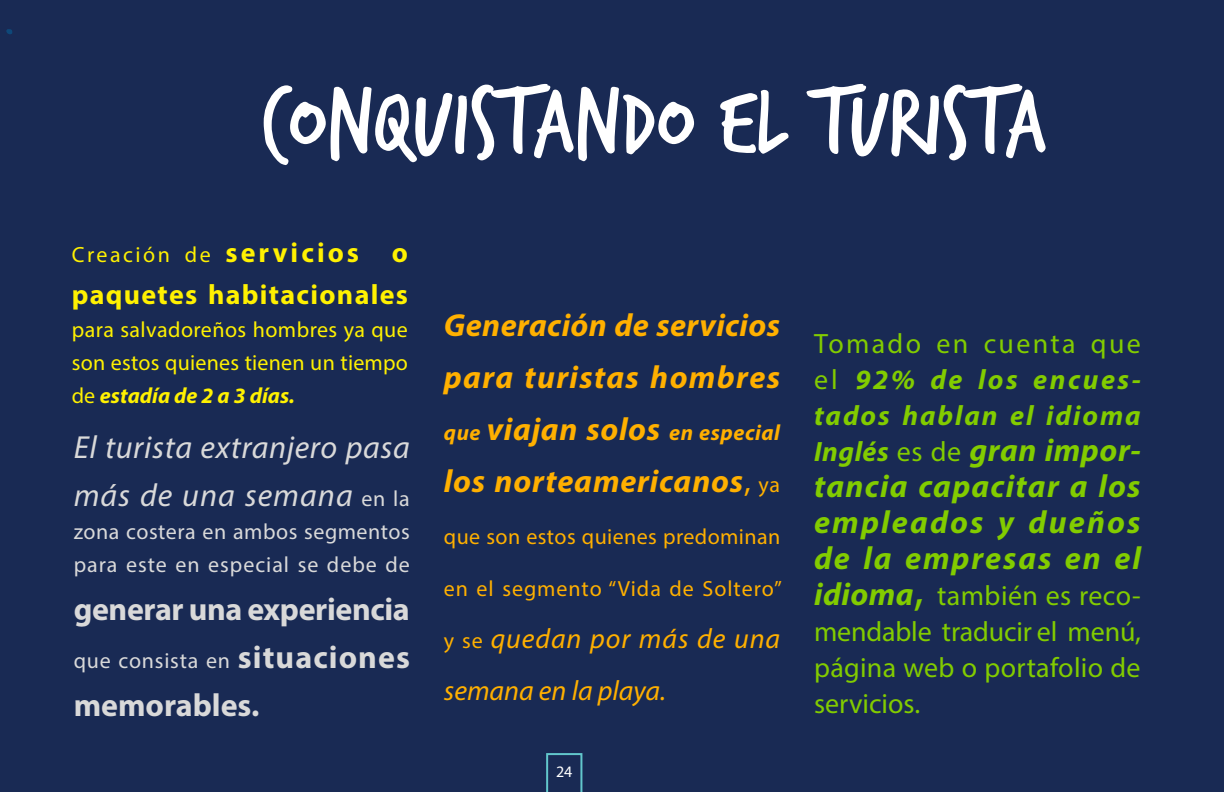
<style>
.page{position:relative;width:1224px;height:792px;background:#192a54}
.page>*{position:absolute;margin:0;border:0;box-sizing:border-box;transform-origin:0 0}
.subtemas{font:100px "Trash Hand";color:#fff}
.subtemas-2{font:60px "Trash Hand";color:#0e4879}
.Parrafo_texto{font:italic 700 32px/36px "Myriad Pro";letter-spacing:.06em;color:#82cc00;text-align:justify}
.Parrafo_texto-2{font:italic 700 32px/52px "Myriad Pro";letter-spacing:.025em;color:#ffb000}
.Parrafo_texto-3{font:italic 32px/48px "Myriad Pro";letter-spacing:.02em;color:#d9d9d9}
.Parrafo_texto-4{font:700 32px "Myriad Pro";letter-spacing:-.01em;color:#d9d9d9}
.Parrafo_texto-5{font:28px/36px "Myriad Pro";color:#82cc00;text-align:justify}
.Parrafo_texto-6{font:italic 700 28px/36px "Myriad Pro";letter-spacing:.065em;color:#82cc00;text-align:justify}
.Parrafo_texto-7{font:italic 28px/52px "Myriad Pro";letter-spacing:.03em;color:#ffb000}
.Parrafo_texto-8{font:700 28px "Myriad Pro";letter-spacing:.045em;color:#fff101}
.Parrafo_texto-9{font:22px/33px "Myriad Pro";letter-spacing:.035em;color:#d9d9d9}
.Parrafo_texto-10{font:22px/33px "Myriad Pro";letter-spacing:.01em;color:#fff101;text-align:justify}
.Parrafo_texto-11{font:22px "Myriad Pro";letter-spacing:.02em;color:#ffb000}
.Parrafo_texto-12{font:22px "Myriad Pro";letter-spacing:.045em;color:#ffb000}
.Parrafo_texto-13{font:italic 700 22px "Myriad Pro";letter-spacing:.025em;color:#ffb000}
.Parrafo_texto-14{font:22px "Myriad Pro";letter-spacing:.115em;color:#fff101}
.Parrafo_texto-15{font:16px "Myriad Pro";color:#fff}
.s1{font-weight:700;font-size:28px}
.s2{font-weight:700;font-style:italic}
.s3{font-weight:400;font-style:normal}
.s4{font-size:28px}
.s5{font-weight:400;font-style:normal;font-size:28px}
.s6{font-weight:700;font-style:italic;font-size:32px}
.s7{font-size:48px}
.s8{font-size:32px}
.s9{font-weight:400;font-style:normal;font-size:22px}
.s10{font-style:normal;font-size:22px}
.s11{font-weight:700;font-size:32px}
</style>
<div class="page">
<svg style="left:546px;top:753px;width:36px;height:39px"></svg>
<p class="subtemas-2" style="left:0;top:-10px;width:17px">.</p>
<p class="subtemas" style="left:262px;top:74px;width:785px">CONQUISTANDO EL TURISTA</p>
<p class="Parrafo_texto-14" style="left:72px;top:241px;width:338px">Creación de <span class="s1">servicios o</span></p>
<p class="Parrafo_texto-8" style="left:72px;top:277px;width:338px">paquetes habitacionales</p>
<p class="Parrafo_texto-10" style="left:72px;top:313px;width:338px">para salvadoreños hombres ya que son estos quienes tienen un tiempo de <span class="s2">estadía de 2 a 3 días.</span></p>
<p class="Parrafo_texto-6" style="left:814px;top:324px;width:328px"><span class="s3">Tomado en cuenta que el</span> 92% de los encues&shy;tados hablan el idioma</p>
<p class="Parrafo_texto" style="left:814px;top:431px;width:328px"><span class="s4">Inglés</span> <span class="s5">es de</span> gran impor&shy;tancia capacitar a los empleados y dueños de la empresas en el</p>
<p class="Parrafo_texto-5" style="left:814px;top:577px;width:328px"><span class="s6">idioma</span><span class="s7">,</span> también es reco&shy;mendable traducir el menú, página web o portafolio de servicios.</p>
<p class="Parrafo_texto-2" style="left:444px;top:298px;width:338px">Generación de servicios para turistas hombres</p>
<p class="Parrafo_texto-13" style="left:444px;top:418px;width:338px">que <span class="s8">viajan solos</span> en especial</p>
<p class="Parrafo_texto-2" style="left:444px;top:454px;width:338px">los norteamericanos<span class="s3">,</span> <span class="s9">ya</span></p>
<p class="Parrafo_texto-11" style="left:444px;top:523px;width:338px">que son estos quienes predominan</p>
<p class="Parrafo_texto-12" style="left:444px;top:575px;width:339px">en el segmento “Vida de Soltero”</p>
<p class="Parrafo_texto-7" style="left:444px;top:612px;width:338px"><span class="s10">y se</span> quedan por más de una semana en la playa.</p>
<p class="Parrafo_texto-3" style="left:74px;top:422px;width:338px">El turista extranjero pasa más de una semana <span class="s10">en la</span></p>
<p class="Parrafo_texto-9" style="left:74px;top:514px;width:338px">zona costera en ambos segmentos para este en especial se debe de</p>
<p class="Parrafo_texto-4" style="left:74px;top:588px;width:338px">generar una experiencia</p>
<p class="Parrafo_texto-9" style="left:74px;top:643px;width:338px">que consista en <span class="s11">situaciones</span></p>
<p class="Parrafo_texto-4" style="left:74px;top:684px;width:187px">memorables.</p>
<p class="Parrafo_texto-15" style="left:556px;top:762px;width:18px">24</p>
</div>
